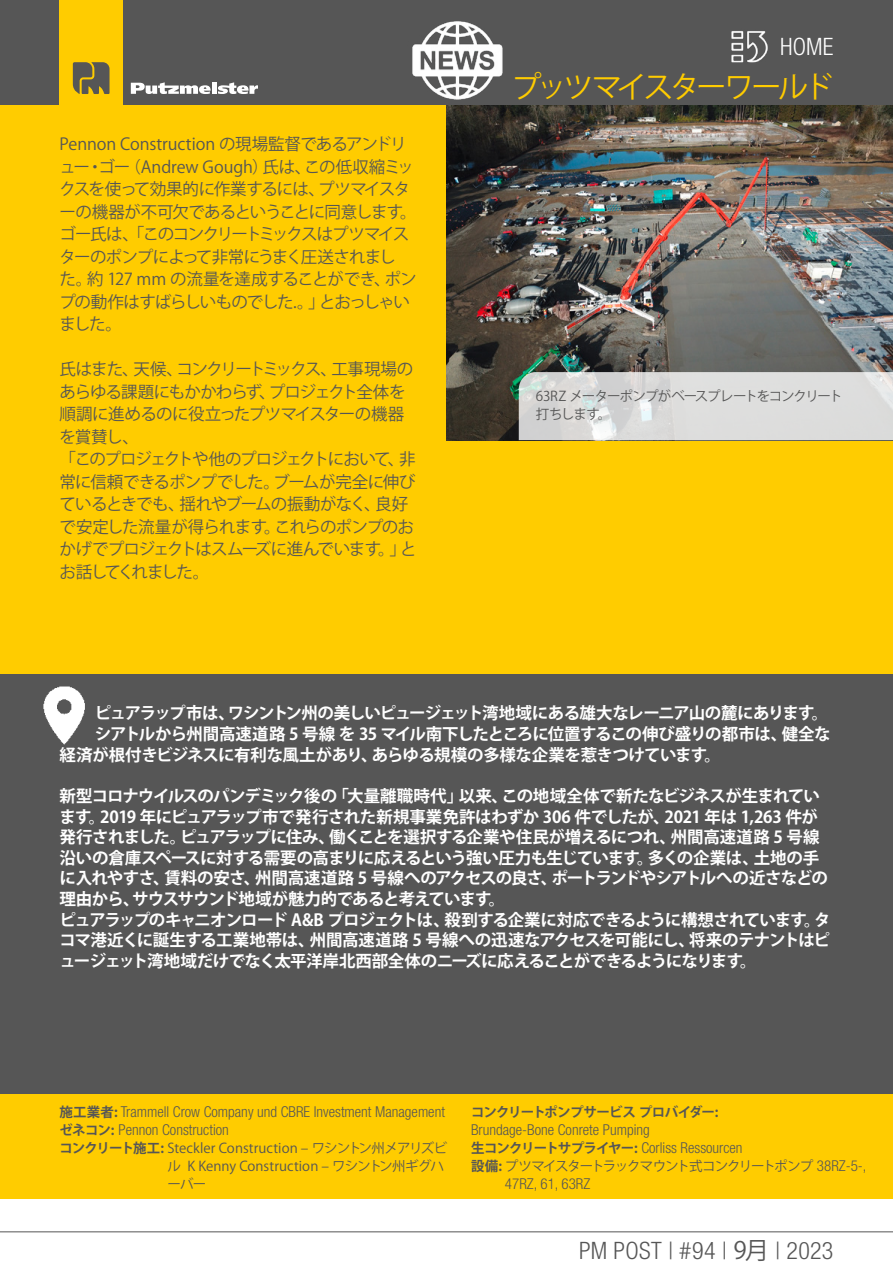
<style>
.page{position:relative;width:893px;height:1263px;background:#fff}
.page>*{position:absolute;margin:0;border:0;box-sizing:border-box;transform-origin:0 0}
.t1{font:30px "Koz Go Pr 6 N";letter-spacing:-.11em;color:#fc0}
.t2{font:300 condensed 24px "Helvetica Neue LT Pro";letter-spacing:.01em;color:#565656}
.t3{font:300 condensed 24px "Helvetica Neue LT Pro";color:#fff}
.t4{font:700 16.5px/20.7px "Koz Go Pr 6 N";letter-spacing:-.04em;color:#fff}
.t5{font:16.5px/22.5px "Koz Go Pr 6 N";letter-spacing:-.055em;color:#565656}
.t6{font:700 16.5px "Koz Go Pr 6 N";letter-spacing:-.065em;color:#fff}
.t7{font:300 condensed 15px/18px "Helvetica Neue LT Pro";color:#565656}
.t8{font:13.5px/18px "Koz Go Pr 6 N";letter-spacing:-.005em;color:#565656}
.t9{font:13.5px "Koz Go Pr 6 N";letter-spacing:-.085em;color:#565656}
.t10{font:13.5px/18px "Koz Go Pr 6 N";letter-spacing:-.08em;color:#565656}
.t11{font:700 13.5px "Koz Go Pr 6 N";letter-spacing:-.055em;color:#565656}
.s1{font-family:"Koz Go Pr 6 N";font-weight:700;font-stretch:normal;font-size:13.5px}
.s2{font-weight:700}
.s3{font-family:"Helvetica Neue LT Pro";font-weight:300;font-stretch:condensed;font-size:15px}
.s4{font-family:"Koz Go Pr 6 N";font-weight:400;font-stretch:normal}
</style>
<div class="page">
<svg style="left:0;top:1231px;width:893px;height:2px;background:#a9a9a9"></svg>
<div style="left:0;top:0;width:893px;height:105px;background:#565656"></div>
<div style="left:60px;top:0;width:63px;height:105px;background:#fc0"></div>
<svg style="left:73px;top:62px;width:37px;height:32px"></svg>
<svg style="left:131px;top:82px;width:127px;height:12px"></svg>
<img style="left:731px;top:31px;width:37px;height:32px">
<div style="left:0;top:105px;width:893px;height:1094px;background:#fc0"></div>
<img style="left:446px;top:105px;width:447px;height:335px">
<svg style="left:519px;top:372px;width:374px;height:68px;background:#dadbda"></svg>
<div style="left:0;top:674px;width:893px;height:419px;background:#565656"></div>
<img style="left:43px;top:686px;width:42px;height:59px">
<img style="left:412px;top:21px;width:91px;height:79px">
<h2 class="t3" style="left:780px;top:33px;width:55px">HOME</h2>
<p class="t5" style="left:60px;top:133px;width:359px">Pennon Construction の現場監督であるアンドリュー・ゴー（Andrew Gough）氏は、この低収縮ミックスを使って効果的に作業するには、プツマイスターの機器が不可欠であるということに同意します。ゴー氏は、「このコンクリートミックスはプツマイスターのポンプによって非常にうまく圧送されまし<br>た。約 127 mm の流量を達成することができ、ポンプの動作はすばらしいものでした.。」とおっしゃいました。</p>
<p class="t5" style="left:60px;top:358px;width:359px">氏はまた、天候、コンクリートミックス、工事現場のあらゆる課題にもかかわらず、プロジェクト全体を順調に進めるのに役立ったプツマイスターの機器を賞賛し、<br>「このプロジェクトや他のプロジェクトにおいて、非常に信頼できるポンプでした。ブームが完全に伸びているときでも、揺れやブームの振動がなく、良好で安定した流量が得られます。これらのポンプのおかげでプロジェクトはスムーズに進んでいます。」とお話してくれました。</p>
<h1 class="t1" style="left:512px;top:70px;width:323px">プッツマイスターワールド</h1>
<p class="t10" style="left:536px;top:387px;width:308px">63RZ メーターポンプがベースプレートをコンクリート打ちします。</p>
<p class="t6" style="left:95px;top:704px;width:735px">ピュアラップ市は、ワシントン州の美しいピュージェット湾地域にある雄大なレーニア山の麓にあります。</p>
<p class="t4" style="left:95px;top:724px;width:737px">シアトルから州間高速道路 5 号線 を 35 マイル南下したところに位置するこの伸び盛りの都市は、健全な</p>
<p class="t4" style="left:60px;top:745px;width:663px">経済が根付きビジネスに有利な風土があり、あらゆる規模の多様な企業を惹きつけています。</p>
<p class="t4" style="left:60px;top:786px;width:773px">新型コロナウイルスのパンデミック後の「大量離職時代」以来、この地域全体で新たなビジネスが生まれています。2019 年にピュアラップ市で発行された新規事業免許はわずか 306 件でしたが、2021 年は 1,263 件が発行されました。ピュアラップに住み、働くことを選択する企業や住民が増えるにつれ、州間高速道路 5 号線沿いの倉庫スペースに対する需要の高まりに応えるという強い圧力も生じています。多くの企業は、土地の手に入れやすさ、賃料の安さ、州間高速道路 5 号線へのアクセスの良さ、ポートランドやシアトルへの近さなどの理由から、サウスサウンド地域が魅力的であると考えています。<br>ピュアラップのキャニオンロード A&amp;B プロジェクトは、殺到する企業に対応できるように構想されています。タコマ港近くに誕生する工業地帯は、州間高速道路 5 号線への迅速なアクセスを可能にし、将来のテナントはピュージェット湾地域だけでなく太平洋岸北西部全体のニーズに応えることができるようになります。</p>
<p class="t7" style="left:60px;top:1102px;width:387px"><span class="s1">施工業者:</span> Trammell Crow Company und CBRE Investment Management<span class="s1">ゼネコン:</span> Pennon Construction</p>
<p class="t8" style="left:168px;top:1139px;width:281px;text-indent:-108px"><span class="s2">コンクリート施工:</span> Steckler Construction – ワシントン州メアリズビル K Kenny Construction – ワシントン州ギグハーバー</p>
<p class="t11" style="left:471px;top:1104px;width:249px">コンクリートポンプサービス プロバイダー:</p>
<p class="t7" style="left:471px;top:1120px;width:273px">Brundage-Bone Conrete Pumping<br><span class="s1">生コンクリートサプライヤー:</span> Corliss Ressourcen</p>
<p class="t9" style="left:471px;top:1158px;width:397px"><span class="s2">設備:</span> プツマイスタートラックマウント式コンクリートポンプ <span class="s3">38RZ-5-,</span></p>
<p class="t7" style="left:505px;top:1174px;width:87px">47RZ, 61, 63RZ</p>
<h2 class="t2" style="left:579px;top:1236px;width:256px">PM POST | #94 | <span class="s4">9月</span> | 2023</h2>
</div>
